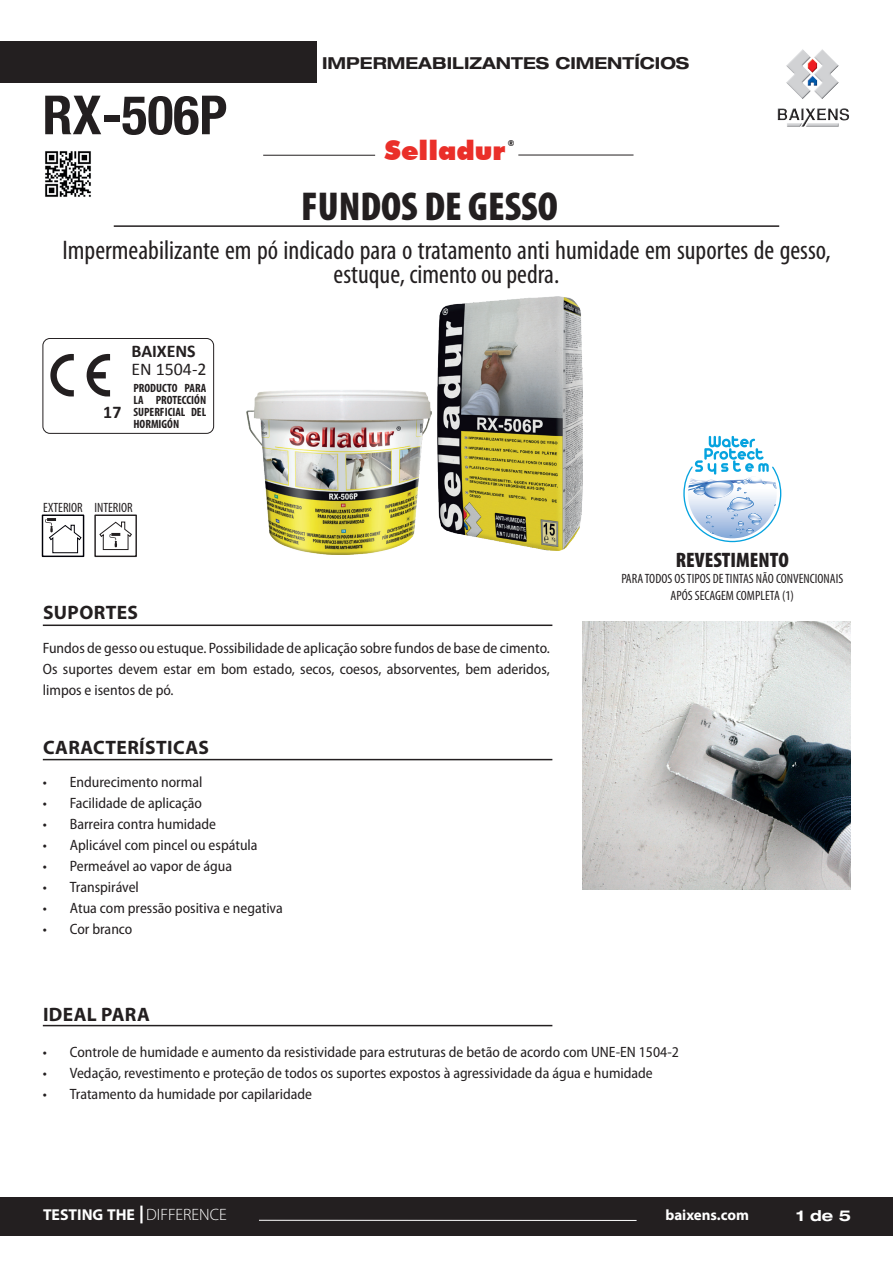
<style>
.page{position:relative;width:893px;height:1263px;background:#fff}
.page>*{position:absolute;margin:0;border:0;box-sizing:border-box;transform-origin:0 0}
.t1{font:700 condensed 54px "Helvetica Neue LT Com";color:#231f20}
.t2{font:900 condensed 40.5px "Myriad Pro";color:#231f20}
.t3{font:condensed 27px/24px "Myriad Pro";color:#231f20;text-align:center}
.t4{font:900 27px "Futura BT";color:#ea2f29}
.t5{font:900 condensed 21px "Myriad Pro";color:#231f20}
.t6{font:700 19.5px "Myriad Pro";letter-spacing:.02em;color:#231f20}
.t7{font:700 17.85px "Calibri";color:#231f20}
.t8{font:17.85px "Calibri";color:#231f20}
.t9{font:700 expanded 16.5px "Helvetica Neue LT Pro";color:#231f20}
.t10{font:700 15.75px "Myriad Pro";color:#fff}
.t11{font:semi-condensed 15px/21px "Myriad Pro";color:#231f20;text-align:justify}
.t12{font:700 15px "Myriad Pro";color:#fff}
.t13{font:700 expanded 15px "Helvetica Neue LT Pro";color:#fff}
.t14{font:condensed 13.5px/16.5px "Myriad Pro";color:#231f20;text-align:center}
.t15{font:700 condensed 12px/12px "Myriad Pro";color:#231f20;text-align:justify}
.t16{font:900 8.1px "Futura BT";color:#231f20}
.s1{font-weight:300;font-size:16.5px}
</style>
<div class="page">
<div style="left:0;top:42px;width:316px;height:41px;background:#231f20"></div>
<hr style="left:114px;top:225px;width:665px;height:2px;background:#231f20">
<img style="left:777px;top:49px;width:72px;height:78px">
<hr style="left:518px;top:155px;width:115px;height:1px;background:#231f20">
<hr style="left:263px;top:155px;width:112px;height:1px;background:#231f20">
<div style="left:0;top:1196px;width:893px;height:39px;background:#231f20"></div>
<img style="left:45px;top:151px;width:46px;height:46px">
<div style="left:42px;top:514px;width:42px;height:43px;border:1px solid #000008"></div>
<svg style="left:45px;top:518px;width:37px;height:35px"></svg>
<hr style="left:43px;top:624px;width:509px;height:2px;background:#231f20">
<hr style="left:43px;top:1025px;width:509px;height:1px;background:#231f20">
<hr style="left:43px;top:759px;width:509px;height:1px;background:#231f20">
<hr style="left:140px;top:1205px;width:3px;height:18px;background:#fff">
<hr style="left:259px;top:1220px;width:378px;height:1px;background:#fff">
<div style="left:43px;top:338px;width:171px;height:96px;border:1px solid #231f20;border-radius:7px"></div>
<svg style="left:87px;top:354px;width:23px;height:42px"></svg>
<svg style="left:50px;top:354px;width:24px;height:42px"></svg>
<svg style="left:683px;top:436px;width:98px;height:106px"></svg>
<img style="left:438px;top:296px;width:145px;height:254px">
<img style="left:583px;top:621px;width:268px;height:269px">
<img style="left:246px;top:390px;width:186px;height:165px">
<div style="left:94px;top:514px;width:43px;height:43px;border:1px solid #231f20"></div>
<svg style="left:99px;top:521px;width:33px;height:29px"></svg>
<h1 class="t1" style="left:43px;top:83px;width:186px">RX-506P</h1>
<p class="t9" style="left:322px;top:52px;width:369px">IMPERMEABILIZANTES CIMENTÍCIOS</p>
<h3 class="t4" style="left:385px;top:134px;width:123px">Selladur</h3>
<p class="t16" style="left:508px;top:138px;width:8px">®</p>
<h2 class="t2" style="left:301px;top:184px;width:258px">FUNDOS DE GESSO</h2>
<h3 class="t3" style="left:63px;top:237px;width:770px">Impermeabilizante em pó indicado para o tratamento anti humidade em suportes de gesso, estuque, cimento ou pedra.</h3>
<p class="t7" style="left:103px;top:401px;width:20px">17</p>
<p class="t7" style="left:132px;top:340px;width:66px">BAIXENS</p>
<p class="t8" style="left:132px;top:358px;width:77px">EN 1504-2</p>
<p class="t15" style="left:133px;top:382px;width:74px">PRODUCTO PARA LA PROTECCIÓN SUPERFICIAL DEL HORMIGÓN</p>
<p class="t14" style="left:43px;top:499px;width:41px">EXTERIOR</p>
<p class="t14" style="left:94px;top:499px;width:40px">INTERIOR</p>
<h3 class="t6" style="left:43px;top:600px;width:97px">SUPORTES</h3>
<p class="t11" style="left:43px;top:637px;width:508px">Fundos de gesso ou estuque. Possibilidade de aplicação sobre fundos de base de cimento.<br>Os suportes devem estar em bom estado, secos, coesos, absorventes, bem aderidos, limpos e isentos de pó.</p>
<h3 class="t6" style="left:43px;top:734px;width:168px">CARACTERÍSTICAS</h3>
<p class="t11" style="left:43px;top:771px;width:161px">• Endurecimento normal</p>
<p class="t11" style="left:43px;top:792px;width:161px">• Facilidade de aplicação</p>
<p class="t11" style="left:43px;top:813px;width:175px">• Barreira contra humidade</p>
<p class="t11" style="left:43px;top:834px;width:216px">• Aplicável com pincel ou espátula</p>
<p class="t11" style="left:43px;top:855px;width:191px">• Permeável ao vapor de água</p>
<p class="t11" style="left:43px;top:876px;width:98px">• Transpirável</p>
<p class="t11" style="left:43px;top:897px;width:242px">• Atua com pressão positiva e negativa</p>
<p class="t11" style="left:43px;top:918px;width:91px">• Cor branco</p>
<h3 class="t6" style="left:43px;top:1002px;width:108px">IDEAL PARA</h3>
<h3 class="t5" style="left:676px;top:548px;width:114px">REVESTIMENTO</h3>
<p class="t14" style="left:621px;top:570px;width:223px">PARA TODOS OS TIPOS DE TINTAS NÃO CONVENCIONAIS<br>APÓS SECAGEM COMPLETA (1)</p>
<p class="t11" style="left:43px;top:1041px;width:638px">• Controle de humidade e aumento da resistividade para estruturas de betão de acordo com UNE-EN 1504-2</p>
<p class="t11" style="left:43px;top:1062px;width:611px">• Vedação, revestimento e proteção de todos os suportes expostos à agressividade da água e humidade</p>
<p class="t11" style="left:43px;top:1083px;width:271px">• Tratamento da humidade por capilaridade</p>
<p class="t10" style="left:43px;top:1204px;width:185px">TESTING THE <span class="s1">DIFFERENCE</span></p>
<p class="t12" style="left:665px;top:1205px;width:85px">baixens.com</p>
<p class="t13" style="left:796px;top:1205px;width:56px">1 de 5</p>
</div>
